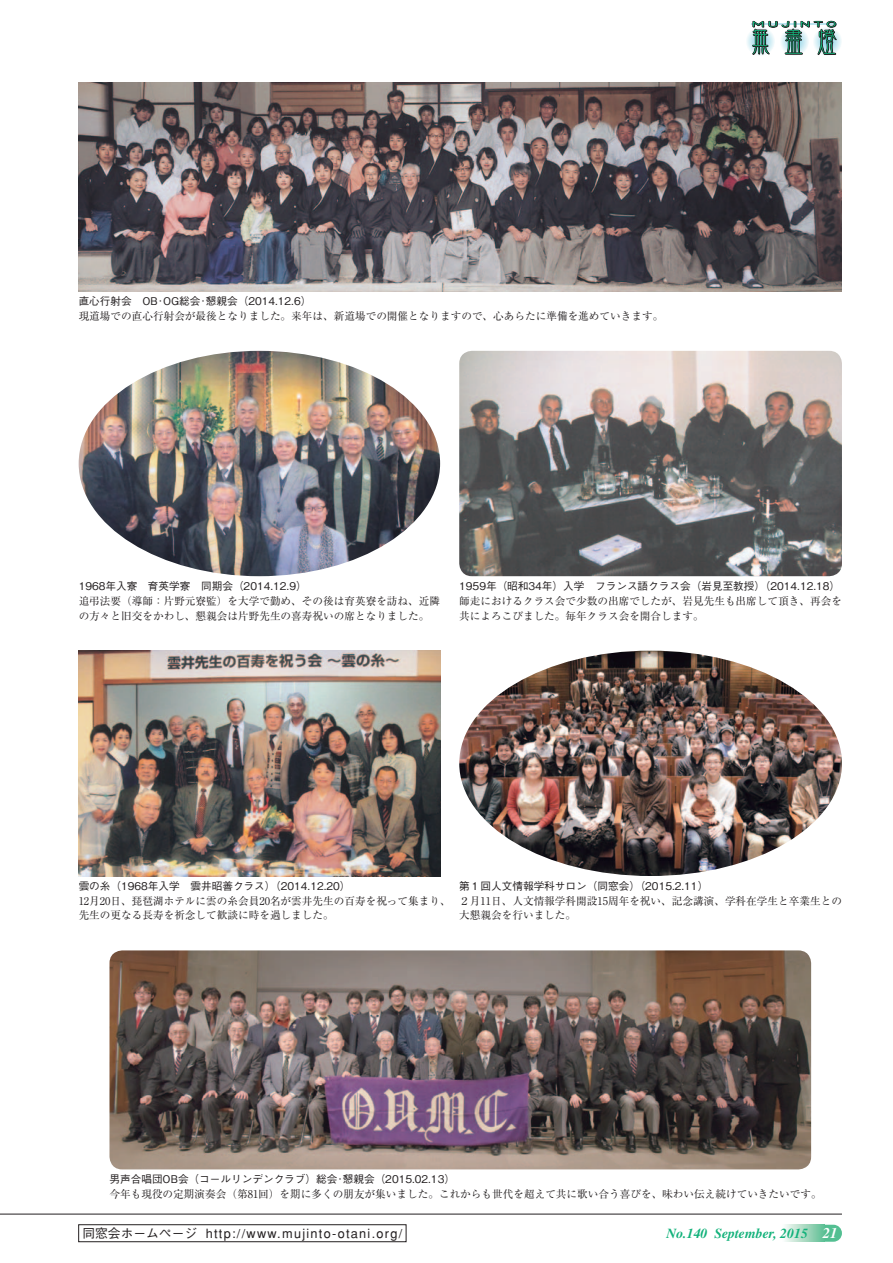
<style>
.page{position:relative;width:893px;height:1263px;background:#fff}
.page>*{position:absolute;margin:0;border:0;box-sizing:border-box;transform-origin:0 0}
.t1{font:italic 700 13.8px "Times";color:#13b27b}
.t2{font:12.75px "Helvetica";letter-spacing:.1em;color:#231f20}
.t3{font:10.65px/14.9px "Ryumin Pr 5 Regular 90 pv RKSJ H";color:#231f20}
.t4{font:10.65px "Gothic BBB Pr 5 Medium 90 pv RKSJ H";color:#231f20}
.s1{font-family:"Gothic BBB Pr 5 Medium 90 pv RKSJ H"}
.s2{font-size:14.85px;color:#fff}
</style>
<div class="page">
<svg style="left:812px;top:26px;width:30px;height:30px"></svg>
<div style="left:779px;top:26px;width:30px;height:30px;background:#f8fcfc;border-radius:50%"></div>
<svg style="left:745px;top:26px;width:30px;height:30px"></svg>
<svg style="left:752px;top:21px;width:85px;height:34px"></svg>
<div style="left:782px;top:1225px;width:43px;height:17px;background:linear-gradient(to right,#fffcfb,#5ebd92)"></div>
<svg style="left:825px;top:1225px;width:17px;height:17px"></svg>
<hr style="left:0;top:1214px;width:842px;height:1px;background:#231f20">
<img style="left:79px;top:83px;width:763px;height:208px">
<img style="left:79px;top:351px;width:361px;height:225px;border-radius:50%">
<img style="left:459px;top:351px;width:383px;height:225px;border-radius:13px">
<img style="left:79px;top:651px;width:361px;height:225px">
<img style="left:459px;top:651px;width:383px;height:225px;border-radius:50%">
<img style="left:109px;top:950px;width:702px;height:219px;border-radius:13px">
<div style="left:78px;top:1224px;width:328px;height:18px;border:1px solid #231f20"></div>
<p class="t4" style="left:79px;top:297px;width:234px">直心行射会　OB･OG総会･懇親会（2014.12.6）</p>
<p class="t3" style="left:79px;top:310px;width:586px">現道場での直心行射会が最後となりました。来年は、新道場での開催となりますので、心あらたに準備を進めていきます。</p>
<p class="t4" style="left:79px;top:582px;width:229px">1968年入寮　育英学寮　同期会（2014.12.9）</p>
<p class="t3" style="left:79px;top:595px;width:363px">追弔法要（導師：片野元寮監）を大学で勤め、その後は育英寮を訪ね、近隣の方々と旧交をかわし、懇親会は片野先生の喜寿祝いの席となりました。</p>
<p class="t4" style="left:459px;top:582px;width:382px">1959年（昭和34年）入学　フランス語クラス会（岩見至教授）（2014.12.18）</p>
<p class="t3" style="left:459px;top:595px;width:384px">師走におけるクラス会で少数の出席でしたが、岩見先生も出席して頂き、再会を共によろこびました。毎年クラス会を開合します。</p>
<p class="t4" style="left:79px;top:882px;width:273px">雲の糸（1968年入学　雲井昭善クラス）（2014.12.20）</p>
<p class="t3" style="left:79px;top:894px;width:374px">12月20日、琵琶湖ホテルに雲の糸会員20名が雲井先生の百寿を祝って集まり、先生の更なる長寿を祈念して歓談に時を過しました。</p>
<p class="t4" style="left:459px;top:882px;width:251px">第１回人文情報学科サロン（同窓会）（2015.2.11）</p>
<p class="t3" style="left:459px;top:894px;width:384px">２月11日、人文情報学科開設15周年を祝い、記念講演、学科在学生と卒業生との大懇親会を行いました。</p>
<p class="t4" style="left:109px;top:1175px;width:347px">男声合唱団OB会（コールリンデンクラブ）総会･懇親会（2015.02.13）</p>
<p class="t3" style="left:109px;top:1188px;width:714px">今年も現役の定期演奏会（第81回）を期に多くの朋友が集いました。これからも世代を超えて共に歌い合う喜びを、味わい伝え続けていきたいです。</p>
<p class="t2" style="left:82px;top:1229px;width:321px"><span class="s1">同窓会ホームページ</span> http://www.mujinto-otani.org/</p>
<p class="t1" style="left:666px;top:1228px;width:173px">No.140 September, 2015 <span class="s2">21</span></p>
</div>
